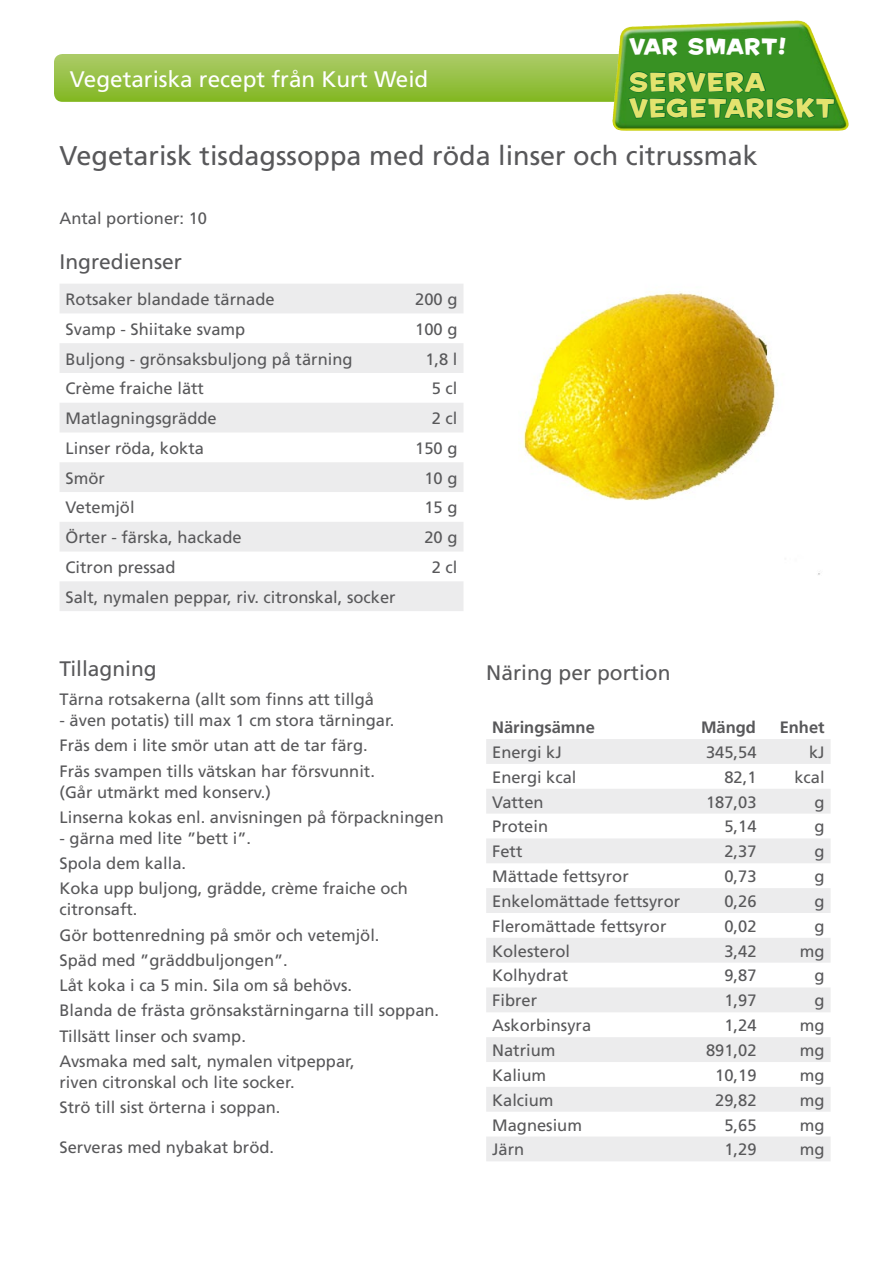
<style>
.page{position:relative;width:893px;height:1263px;background:#fff}
.page>*{position:absolute;margin:0;border:0;box-sizing:border-box;transform-origin:0 0}
.t1{font:27px "Frutiger";color:#58585a}
.t2{font:25.05px/26.2px "House A Rama Kingpin";letter-spacing:.06em;color:#e3e36e}
.t3{font:22.5px "Frutiger";color:#fff}
.t4{font:21.3px "House A Rama Kingpin";letter-spacing:.05em;color:#fff}
.t5{font:21px "Frutiger";color:#58585a}
.t6{font:16.5px/25.2px "Frutiger";color:#58585a}
.t7{font:700 16.5px "Frutiger";color:#58585a}
</style>
<div class="page">
<svg style="left:60px;top:284px;width:403px;height:327px;fill:#ececed"></svg>
<div style="left:54px;top:54px;width:761px;height:48px;background:linear-gradient(to bottom,#adcc6a,#83b723);border-radius:9px"></div>
<svg style="left:486px;top:739px;width:345px;height:422px;fill:#ececed"></svg>
<img style="left:523px;top:291px;width:297px;height:284px">
<img style="left:612px;top:20px;width:237px;height:111px">
<svg style="left:627px;top:64px;width:208px;height:67px;background:#378d24"></svg>
<h3 class="t3" style="left:70px;top:66px;width:360px">Vegetariska recept från Kurt Weid</h3>
<p class="t4" style="left:629px;top:32px;width:158px">VAR SMART!</p>
<h2 class="t2" style="left:629px;top:68px;width:207px">SERVERA<br>VEGETARISKT</h2>
<h1 class="t1" style="left:60px;top:139px;width:700px">Vegetarisk tisdagssoppa med röda linser och citrussmak</h1>
<p class="t6" style="left:60px;top:206px;width:149px">Antal portioner: 10</p>
<p class="t5" style="left:60px;top:249px;width:124px">Ingredienser</p>
<p class="t6" style="left:66px;top:286px;width:211px">Rotsaker blandade tärnade</p>
<p class="t6" style="left:415px;top:286px;width:44px">200 g</p>
<p class="t6" style="left:66px;top:316px;width:181px">Svamp - Shiitake svamp</p>
<p class="t6" style="left:415px;top:316px;width:44px">100 g</p>
<p class="t6" style="left:66px;top:346px;width:288px">Buljong - grönsaksbuljong på tärning</p>
<p class="t6" style="left:425px;top:346px;width:34px">1,8 l</p>
<p class="t6" style="left:66px;top:376px;width:140px">Crème fraiche lätt</p>
<p class="t6" style="left:432px;top:376px;width:27px">5 cl</p>
<p class="t6" style="left:66px;top:405px;width:153px">Matlagningsgrädde</p>
<p class="t6" style="left:432px;top:405px;width:27px">2 cl</p>
<p class="t6" style="left:66px;top:435px;width:140px">Linser röda, kokta</p>
<p class="t6" style="left:415px;top:435px;width:44px">150 g</p>
<p class="t6" style="left:66px;top:465px;width:41px">Smör</p>
<p class="t6" style="left:424px;top:465px;width:35px">10 g</p>
<p class="t6" style="left:66px;top:495px;width:71px">Vetemjöl</p>
<p class="t6" style="left:424px;top:495px;width:35px">15 g</p>
<p class="t6" style="left:66px;top:525px;width:178px">Örter - färska, hackade</p>
<p class="t6" style="left:424px;top:525px;width:35px">20 g</p>
<p class="t6" style="left:66px;top:554px;width:112px">Citron pressad</p>
<p class="t6" style="left:432px;top:554px;width:27px">2 cl</p>
<p class="t6" style="left:66px;top:584px;width:332px">Salt, nymalen peppar, riv. citronskal, socker</p>
<p class="t5" style="left:60px;top:656px;width:99px">Tillagning</p>
<p class="t6" style="left:60px;top:687px;width:316px">Tärna rotsakerna (allt som finns att tillgå</p>
<p class="t6" style="left:60px;top:708px;width:336px">- även potatis) till max 1 cm stora tärningar.<br>Fräs dem i lite smör utan att de tar färg.<br>Fräs svampen tills vätskan har försvunnit.</p>
<p class="t6" style="left:60px;top:779px;width:386px">(Går utmärkt med konserv.)<br>Linserna kokas enl. anvisningen på förpackningen</p>
<p class="t6" style="left:60px;top:825px;width:350px">- gärna med lite ”bett i”.<br>Spola dem kalla.<br>Koka upp buljong, grädde, crème fraiche och</p>
<p class="t6" style="left:60px;top:897px;width:381px">citronsaft.<br>Gör bottenredning på smör och vetemjöl.<br>Späd med ”gräddbuljongen”.<br>Låt koka i ca 5 min. Sila om så behövs.<br>Blanda de frästa grönsakstärningarna till soppan.<br>Tillsätt linser och svamp.<br>Avsmaka med salt, nymalen vitpeppar,</p>
<p class="t6" style="left:60px;top:1069px;width:237px">riven citronskal och lite socker.<br>Strö till sist örterna i soppan.</p>
<p class="t6" style="left:60px;top:1134px;width:216px">Serveras med nybakat bröd.</p>
<p class="t5" style="left:486px;top:660px;width:186px">Näring per portion</p>
<p class="t7" style="left:492px;top:718px;width:104px">Näringsämne</p>
<p class="t7" style="left:701px;top:718px;width:56px">Mängd</p>
<p class="t7" style="left:780px;top:718px;width:46px">Enhet</p>
<p class="t6" style="left:492px;top:739px;width:71px">Energi kJ</p>
<p class="t6" style="left:706px;top:739px;width:52px">345,54</p>
<p class="t6" style="left:809px;top:739px;width:17px">kJ</p>
<p class="t6" style="left:492px;top:764px;width:86px">Energi kcal</p>
<p class="t6" style="left:724px;top:764px;width:34px">82,1</p>
<p class="t6" style="left:794px;top:764px;width:32px">kcal</p>
<p class="t6" style="left:492px;top:789px;width:53px">Vatten</p>
<p class="t6" style="left:706px;top:789px;width:52px">187,03</p>
<p class="t6" style="left:814px;top:789px;width:12px">g</p>
<p class="t6" style="left:492px;top:814px;width:57px">Protein</p>
<p class="t6" style="left:724px;top:814px;width:34px">5,14</p>
<p class="t6" style="left:814px;top:814px;width:12px">g</p>
<p class="t6" style="left:492px;top:839px;width:32px">Fett</p>
<p class="t6" style="left:724px;top:839px;width:34px">2,37</p>
<p class="t6" style="left:814px;top:839px;width:12px">g</p>
<p class="t6" style="left:492px;top:864px;width:138px">Mättade fettsyror</p>
<p class="t6" style="left:724px;top:864px;width:34px">0,73</p>
<p class="t6" style="left:814px;top:864px;width:12px">g</p>
<p class="t6" style="left:492px;top:888px;width:189px">Enkelomättade fettsyror</p>
<p class="t6" style="left:724px;top:888px;width:34px">0,26</p>
<p class="t6" style="left:814px;top:888px;width:12px">g</p>
<p class="t6" style="left:492px;top:913px;width:176px">Fleromättade fettsyror</p>
<p class="t6" style="left:724px;top:913px;width:34px">0,02</p>
<p class="t6" style="left:814px;top:913px;width:12px">g</p>
<p class="t6" style="left:492px;top:938px;width:79px">Kolesterol</p>
<p class="t6" style="left:724px;top:938px;width:34px">3,42</p>
<p class="t6" style="left:800px;top:938px;width:26px">mg</p>
<p class="t6" style="left:492px;top:963px;width:78px">Kolhydrat</p>
<p class="t6" style="left:724px;top:963px;width:34px">9,87</p>
<p class="t6" style="left:814px;top:963px;width:12px">g</p>
<p class="t6" style="left:492px;top:988px;width:46px">Fibrer</p>
<p class="t6" style="left:724px;top:988px;width:34px">1,97</p>
<p class="t6" style="left:814px;top:988px;width:12px">g</p>
<p class="t6" style="left:492px;top:1013px;width:101px">Askorbinsyra</p>
<p class="t6" style="left:724px;top:1013px;width:34px">1,24</p>
<p class="t6" style="left:800px;top:1013px;width:26px">mg</p>
<p class="t6" style="left:492px;top:1037px;width:65px">Natrium</p>
<p class="t6" style="left:706px;top:1037px;width:52px">891,02</p>
<p class="t6" style="left:800px;top:1037px;width:26px">mg</p>
<p class="t6" style="left:492px;top:1062px;width:56px">Kalium</p>
<p class="t6" style="left:715px;top:1062px;width:43px">10,19</p>
<p class="t6" style="left:800px;top:1062px;width:26px">mg</p>
<p class="t6" style="left:492px;top:1087px;width:63px">Kalcium</p>
<p class="t6" style="left:715px;top:1087px;width:43px">29,82</p>
<p class="t6" style="left:800px;top:1087px;width:26px">mg</p>
<p class="t6" style="left:492px;top:1112px;width:91px">Magnesium</p>
<p class="t6" style="left:724px;top:1112px;width:34px">5,65</p>
<p class="t6" style="left:800px;top:1112px;width:26px">mg</p>
<p class="t6" style="left:492px;top:1137px;width:34px">Järn</p>
<p class="t6" style="left:724px;top:1137px;width:34px">1,29</p>
<p class="t6" style="left:800px;top:1137px;width:26px">mg</p>
</div>
